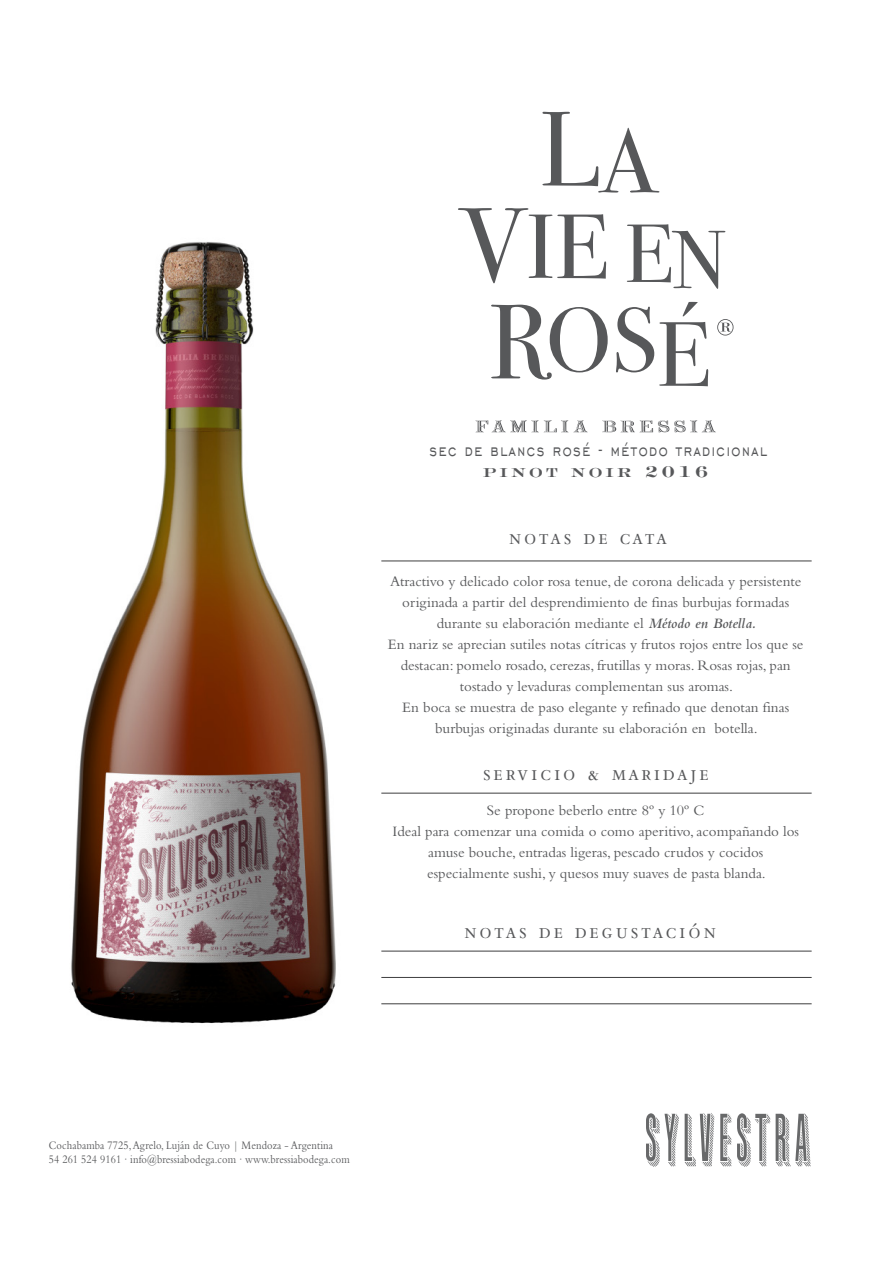
<style>
.page{position:relative;width:893px;height:1263px;background:#fff}
.page>*{position:absolute;margin:0;border:0;box-sizing:border-box;transform-origin:0 0}
.t1{font:22.65px "Engravers LH Bold Face";letter-spacing:.1em;color:#57585a;scale:1.04 1}
.t2{font:22.5px "Bembo SC";letter-spacing:.12em;color:#57585a;scale:.95 1}
.t3{font:22.5px "Bembo SC";letter-spacing:.095em;color:#57585a;scale:.95 1}
.t4{font:21.15px "Chisel Thin Normal";letter-spacing:.075em;color:#57585a}
.t5{font:15px/21px "Bembo";color:#57585a;text-align:center}
.t6{font:12px/13.8px "Bembo";letter-spacing:.01em;color:#57585a;scale:.88 1}
.s1{font-weight:600;font-style:italic}
</style>
<div class="page">
<img style="left:71px;top:242px;width:404px;height:781px">
<hr style="left:381px;top:561px;width:431px;height:1px;background:#3e3e3f">
<hr style="left:381px;top:793px;width:431px;height:1px;background:#3e3e3f">
<hr style="left:381px;top:951px;width:431px;height:1px;background:#3e3e3f">
<hr style="left:381px;top:977px;width:431px;height:1px;background:#3e3e3f">
<hr style="left:381px;top:1003px;width:431px;height:1px;background:#3e3e3f">
<svg style="left:475px;top:420px;width:241px;height:12px"></svg>
<svg style="left:542px;top:112px;width:117px;height:81px"></svg>
<svg style="left:458px;top:208px;width:148px;height:75px"></svg>
<svg style="left:627px;top:224px;width:98px;height:65px"></svg>
<svg style="left:491px;top:305px;width:117px;height:75px"></svg>
<svg style="left:616px;top:302px;width:92px;height:84px"></svg>
<svg style="left:717px;top:319px;width:16px;height:17px"></svg>
<svg style="left:646px;top:1113px;width:33px;height:54px"></svg>
<svg style="left:685px;top:1113px;width:29px;height:53px"></svg>
<svg style="left:720px;top:1113px;width:11px;height:53px"></svg>
<svg style="left:737px;top:1113px;width:33px;height:54px"></svg>
<svg style="left:776px;top:1113px;width:35px;height:53px"></svg>
<h3 class="t4" style="left:430px;top:437px;width:339px">sec de blancs rosé - método tradicional</h3>
<h1 class="t1" style="left:482px;top:459px;width:219px">pinot noir 2016</h1>
<h2 class="t3" style="left:509px;top:525px;width:168px">notas de cata</h2>
<p class="t5" style="left:388px;top:571px;width:417px">Atractivo y delicado color rosa tenue, de corona delicada y persistente originada a partir del desprendimiento de finas burbujas formadas durante su elaboración mediante el <span class="s1">Método en Botella.<br></span>En nariz se aprecian sutiles notas cítricas y frutos rojos entre los que se destacan: pomelo rosado, cerezas, frutillas y moras. Rosas rojas, pan tostado y levaduras complementan sus aromas.<br>En boca se muestra de paso elegante y refinado que denotan finas burbujas originadas durante su elaboración en botella.</p>
<h2 class="t2" style="left:483px;top:761px;width:239px">servicio &amp; maridaje</h2>
<p class="t5" style="left:392px;top:800px;width:408px">Se propone beberlo entre 8º y 10º C<br>Ideal para comenzar una comida o como aperitivo, acompañando los amuse bouche, entradas ligeras, pescado crudos y cocidos especialmente sushi, y quesos muy suaves de pasta blanda.</p>
<h2 class="t2" style="left:464px;top:918px;width:266px">notas de degustación</h2>
<p class="t6" style="left:49px;top:1138px;width:343px">Cochabamba 7725,Agrelo, Luján de Cuyo | Mendoza - Argentina<br>54 261 524 9161 · info@bressiabodega.com · www.bressiabodega.com</p>
</div>
